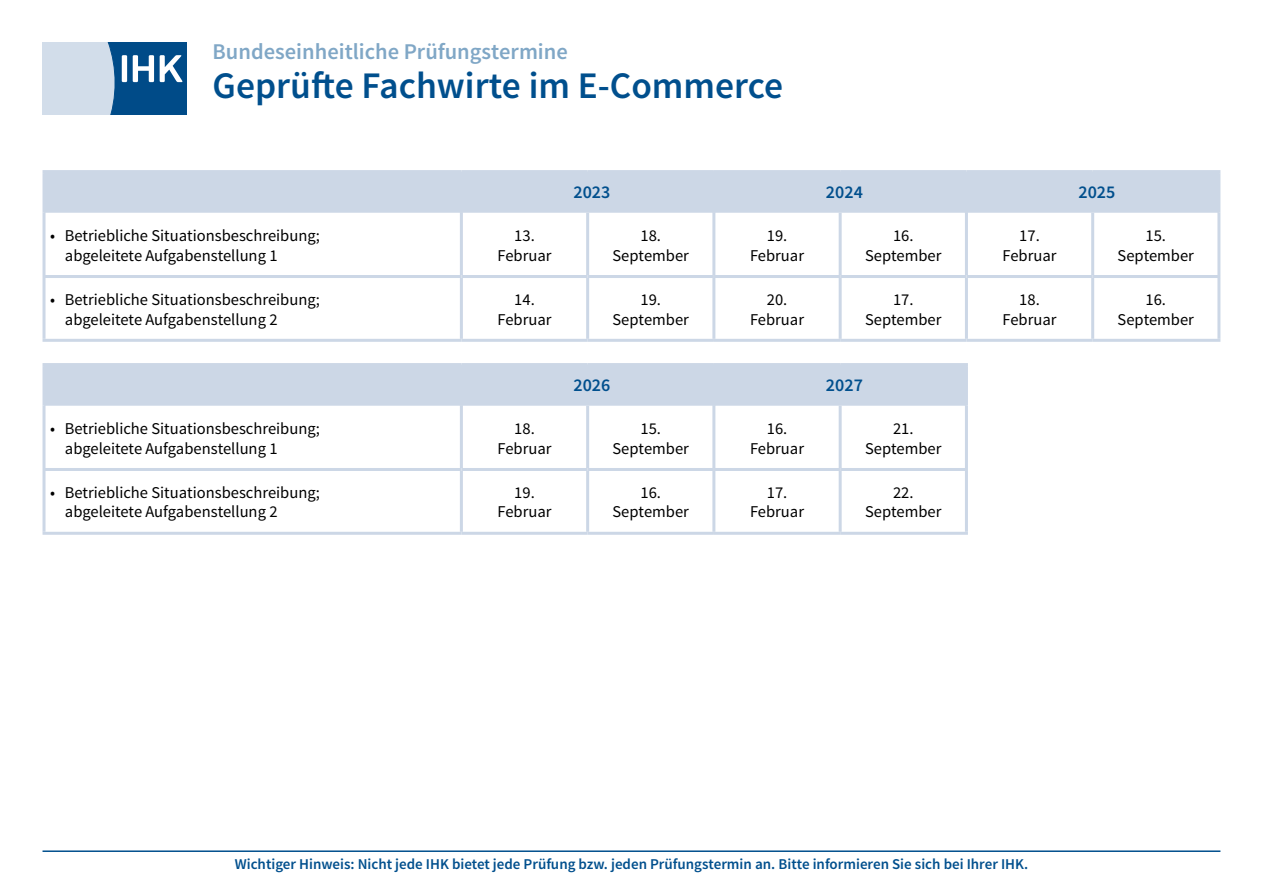
<style>
.page{position:relative;width:1263px;height:893px;background:#fff}
.page>*{position:absolute;margin:0;border:0;box-sizing:border-box;transform-origin:0 0}
.Prüfungsname{font:600 37.5px "Source Sans Pro";color:#004f8d}
.Seitenüberschrift{font:600 22.5px "Source Sans Pro";color:#80a7c6}
.DIHK_Tabelle_Font_alle_Spalte_Titel{font:600 18px "Source Sans Pro";color:#004f8d}
.DIHK_Tabelle_Font_1_Spalte_Liste{font:16.5px/19.8px "Source Sans Pro";color:#000;text-align:center}
.DIHK_Tabelle_Font_alle_Spalten{font:16.5px/19.8px "Source Sans Pro";color:#000;text-align:center}
.Infotext_unten{font:600 15px "Source Sans Pro";color:#004f8d}
</style>
<div class="page">
<svg style="left:43px;top:43px;width:144px;height:72px;background:#7aa0c1"></svg>
<div style="left:46px;top:173px;width:1171px;height:40px;background:#ccd7e6"></div>
<hr style="left:43px;top:170px;width:418px;height:3px;background:#ccd7e6">
<hr style="left:43px;top:173px;width:3px;height:40px;background:#ccd7e6">
<hr style="left:461px;top:170px;width:127px;height:3px;background:#ccd7e6">
<hr style="left:460px;top:173px;width:3px;height:40px;background:#ccd7e6">
<hr style="left:588px;top:170px;width:126px;height:3px;background:#ccd7e6">
<hr style="left:714px;top:170px;width:126px;height:3px;background:#ccd7e6">
<hr style="left:712px;top:173px;width:3px;height:40px;background:#ccd7e6">
<hr style="left:840px;top:170px;width:126px;height:3px;background:#ccd7e6">
<hr style="left:966px;top:170px;width:127px;height:3px;background:#ccd7e6">
<hr style="left:965px;top:173px;width:3px;height:40px;background:#ccd7e6">
<hr style="left:1093px;top:170px;width:127px;height:3px;background:#ccd7e6">
<hr style="left:1217px;top:173px;width:3px;height:40px;background:#ccd7e6">
<hr style="left:460px;top:213px;width:3px;height:62px;background:#ccd7e6">
<hr style="left:586px;top:213px;width:3px;height:62px;background:#ccd7e6">
<hr style="left:712px;top:213px;width:3px;height:62px;background:#ccd7e6">
<hr style="left:839px;top:213px;width:3px;height:62px;background:#ccd7e6">
<hr style="left:43px;top:275px;width:418px;height:3px;background:#ccd7e6">
<hr style="left:461px;top:275px;width:127px;height:3px;background:#ccd7e6">
<hr style="left:460px;top:278px;width:3px;height:61px;background:#ccd7e6">
<hr style="left:588px;top:275px;width:126px;height:3px;background:#ccd7e6">
<hr style="left:586px;top:278px;width:3px;height:61px;background:#ccd7e6">
<hr style="left:714px;top:275px;width:126px;height:3px;background:#ccd7e6">
<hr style="left:712px;top:278px;width:3px;height:61px;background:#ccd7e6">
<hr style="left:840px;top:275px;width:126px;height:3px;background:#ccd7e6">
<hr style="left:839px;top:278px;width:3px;height:61px;background:#ccd7e6">
<hr style="left:966px;top:275px;width:127px;height:3px;background:#ccd7e6">
<hr style="left:1093px;top:275px;width:127px;height:3px;background:#ccd7e6">
<hr style="left:43px;top:339px;width:418px;height:3px;background:#ccd7e6">
<hr style="left:461px;top:339px;width:127px;height:3px;background:#ccd7e6">
<hr style="left:588px;top:339px;width:126px;height:3px;background:#ccd7e6">
<hr style="left:714px;top:339px;width:126px;height:3px;background:#ccd7e6">
<hr style="left:840px;top:339px;width:126px;height:3px;background:#ccd7e6">
<hr style="left:966px;top:339px;width:127px;height:3px;background:#ccd7e6">
<hr style="left:1093px;top:339px;width:127px;height:3px;background:#ccd7e6">
<hr style="left:43px;top:213px;width:3px;height:62px;background:#ccd7e6">
<hr style="left:965px;top:213px;width:3px;height:62px;background:#ccd7e6">
<hr style="left:1091px;top:213px;width:3px;height:62px;background:#ccd7e6">
<hr style="left:1217px;top:213px;width:3px;height:62px;background:#ccd7e6">
<hr style="left:43px;top:278px;width:3px;height:61px;background:#ccd7e6">
<hr style="left:965px;top:278px;width:3px;height:61px;background:#ccd7e6">
<hr style="left:1091px;top:278px;width:3px;height:61px;background:#ccd7e6">
<hr style="left:1217px;top:278px;width:3px;height:61px;background:#ccd7e6">
<hr style="left:43px;top:850px;width:1177px;height:2px;background:#004f8d">
<div style="left:46px;top:366px;width:919px;height:40px;background:#ccd7e6"></div>
<hr style="left:43px;top:363px;width:418px;height:3px;background:#ccd7e6">
<hr style="left:43px;top:366px;width:3px;height:40px;background:#ccd7e6">
<hr style="left:461px;top:363px;width:127px;height:3px;background:#ccd7e6">
<hr style="left:460px;top:366px;width:3px;height:40px;background:#ccd7e6">
<hr style="left:588px;top:363px;width:126px;height:3px;background:#ccd7e6">
<hr style="left:714px;top:363px;width:126px;height:3px;background:#ccd7e6">
<hr style="left:712px;top:366px;width:3px;height:40px;background:#ccd7e6">
<hr style="left:840px;top:363px;width:128px;height:3px;background:#ccd7e6">
<hr style="left:965px;top:366px;width:3px;height:40px;background:#ccd7e6">
<hr style="left:460px;top:406px;width:3px;height:62px;background:#ccd7e6">
<hr style="left:586px;top:406px;width:3px;height:62px;background:#ccd7e6">
<hr style="left:712px;top:406px;width:3px;height:62px;background:#ccd7e6">
<hr style="left:839px;top:406px;width:3px;height:62px;background:#ccd7e6">
<hr style="left:965px;top:406px;width:3px;height:62px;background:#ccd7e6">
<hr style="left:43px;top:468px;width:418px;height:3px;background:#ccd7e6">
<hr style="left:461px;top:468px;width:127px;height:3px;background:#ccd7e6">
<hr style="left:460px;top:471px;width:3px;height:61px;background:#ccd7e6">
<hr style="left:588px;top:468px;width:126px;height:3px;background:#ccd7e6">
<hr style="left:586px;top:471px;width:3px;height:61px;background:#ccd7e6">
<hr style="left:714px;top:468px;width:126px;height:3px;background:#ccd7e6">
<hr style="left:712px;top:471px;width:3px;height:61px;background:#ccd7e6">
<hr style="left:840px;top:468px;width:128px;height:3px;background:#ccd7e6">
<hr style="left:839px;top:471px;width:3px;height:61px;background:#ccd7e6">
<hr style="left:965px;top:471px;width:3px;height:61px;background:#ccd7e6">
<hr style="left:43px;top:532px;width:418px;height:3px;background:#ccd7e6">
<hr style="left:461px;top:532px;width:127px;height:3px;background:#ccd7e6">
<hr style="left:588px;top:532px;width:126px;height:3px;background:#ccd7e6">
<hr style="left:714px;top:532px;width:126px;height:3px;background:#ccd7e6">
<hr style="left:840px;top:532px;width:128px;height:3px;background:#ccd7e6">
<hr style="left:43px;top:406px;width:3px;height:62px;background:#ccd7e6">
<hr style="left:43px;top:471px;width:3px;height:61px;background:#ccd7e6">
<p class="Seitenüberschrift" style="left:213px;top:38px;width:357px">Bundeseinheitliche Prüfungstermine</p>
<p class="Prüfungsname" style="left:213px;top:62px;width:572px">Geprüfte Fachwirte im E-Commerce</p>
<p class="DIHK_Tabelle_Font_alle_Spalte_Titel" style="left:573px;top:181px;width:38px">2023</p>
<p class="DIHK_Tabelle_Font_alle_Spalte_Titel" style="left:826px;top:181px;width:38px">2024</p>
<p class="DIHK_Tabelle_Font_alle_Spalte_Titel" style="left:1078px;top:181px;width:38px">2025</p>
<p class="DIHK_Tabelle_Font_1_Spalte_Liste" style="left:65px;top:226px;width:256px;text-align:left;text-indent:-15px">• Betriebliche Situationsbeschreibung; abgeleitete Aufgabenstellung 1</p>
<p class="DIHK_Tabelle_Font_alle_Spalten" style="left:497px;top:226px;width:56px">13.<br>Februar</p>
<p class="DIHK_Tabelle_Font_alle_Spalten" style="left:613px;top:226px;width:78px">18.<br>September</p>
<p class="DIHK_Tabelle_Font_alle_Spalten" style="left:750px;top:226px;width:56px">19.<br>Februar</p>
<p class="DIHK_Tabelle_Font_alle_Spalten" style="left:865px;top:226px;width:78px">16.<br>September</p>
<p class="DIHK_Tabelle_Font_alle_Spalten" style="left:1002px;top:226px;width:56px">17.<br>Februar</p>
<p class="DIHK_Tabelle_Font_alle_Spalten" style="left:1117px;top:226px;width:78px">15.<br>September</p>
<p class="DIHK_Tabelle_Font_1_Spalte_Liste" style="left:65px;top:290px;width:256px;text-align:left;text-indent:-15px">• Betriebliche Situationsbeschreibung; abgeleitete Aufgabenstellung 2</p>
<p class="DIHK_Tabelle_Font_alle_Spalten" style="left:497px;top:290px;width:56px">14.<br>Februar</p>
<p class="DIHK_Tabelle_Font_alle_Spalten" style="left:613px;top:290px;width:78px">19.<br>September</p>
<p class="DIHK_Tabelle_Font_alle_Spalten" style="left:750px;top:290px;width:56px">20.<br>Februar</p>
<p class="DIHK_Tabelle_Font_alle_Spalten" style="left:865px;top:290px;width:78px">17.<br>September</p>
<p class="DIHK_Tabelle_Font_alle_Spalten" style="left:1002px;top:290px;width:56px">18.<br>Februar</p>
<p class="DIHK_Tabelle_Font_alle_Spalten" style="left:1117px;top:290px;width:78px">16.<br>September</p>
<p class="DIHK_Tabelle_Font_alle_Spalte_Titel" style="left:573px;top:373px;width:38px">2026</p>
<p class="DIHK_Tabelle_Font_alle_Spalte_Titel" style="left:826px;top:373px;width:38px">2027</p>
<p class="DIHK_Tabelle_Font_1_Spalte_Liste" style="left:65px;top:419px;width:256px;text-align:left;text-indent:-15px">• Betriebliche Situationsbeschreibung; abgeleitete Aufgabenstellung 1</p>
<p class="DIHK_Tabelle_Font_1_Spalte_Liste" style="left:497px;top:419px;width:56px">18.<br>Februar</p>
<p class="DIHK_Tabelle_Font_1_Spalte_Liste" style="left:613px;top:419px;width:78px">15.<br>September</p>
<p class="DIHK_Tabelle_Font_1_Spalte_Liste" style="left:750px;top:419px;width:56px">16.<br>Februar</p>
<p class="DIHK_Tabelle_Font_1_Spalte_Liste" style="left:865px;top:419px;width:78px">21.<br>September</p>
<p class="DIHK_Tabelle_Font_1_Spalte_Liste" style="left:65px;top:483px;width:256px;text-align:left;text-indent:-15px">• Betriebliche Situationsbeschreibung; abgeleitete Aufgabenstellung 2</p>
<p class="DIHK_Tabelle_Font_1_Spalte_Liste" style="left:497px;top:483px;width:56px">19.<br>Februar</p>
<p class="DIHK_Tabelle_Font_1_Spalte_Liste" style="left:613px;top:483px;width:78px">16.<br>September</p>
<p class="DIHK_Tabelle_Font_1_Spalte_Liste" style="left:750px;top:483px;width:56px">17.<br>Februar</p>
<p class="DIHK_Tabelle_Font_1_Spalte_Liste" style="left:865px;top:483px;width:78px">22.<br>September</p>
<p class="Infotext_unten" style="left:235px;top:854px;width:795px">Wichtiger Hinweis: Nicht jede IHK bietet jede Prüfung bzw. jeden Prüfungstermin an. Bitte informieren Sie sich bei Ihrer IHK.</p>
</div>
